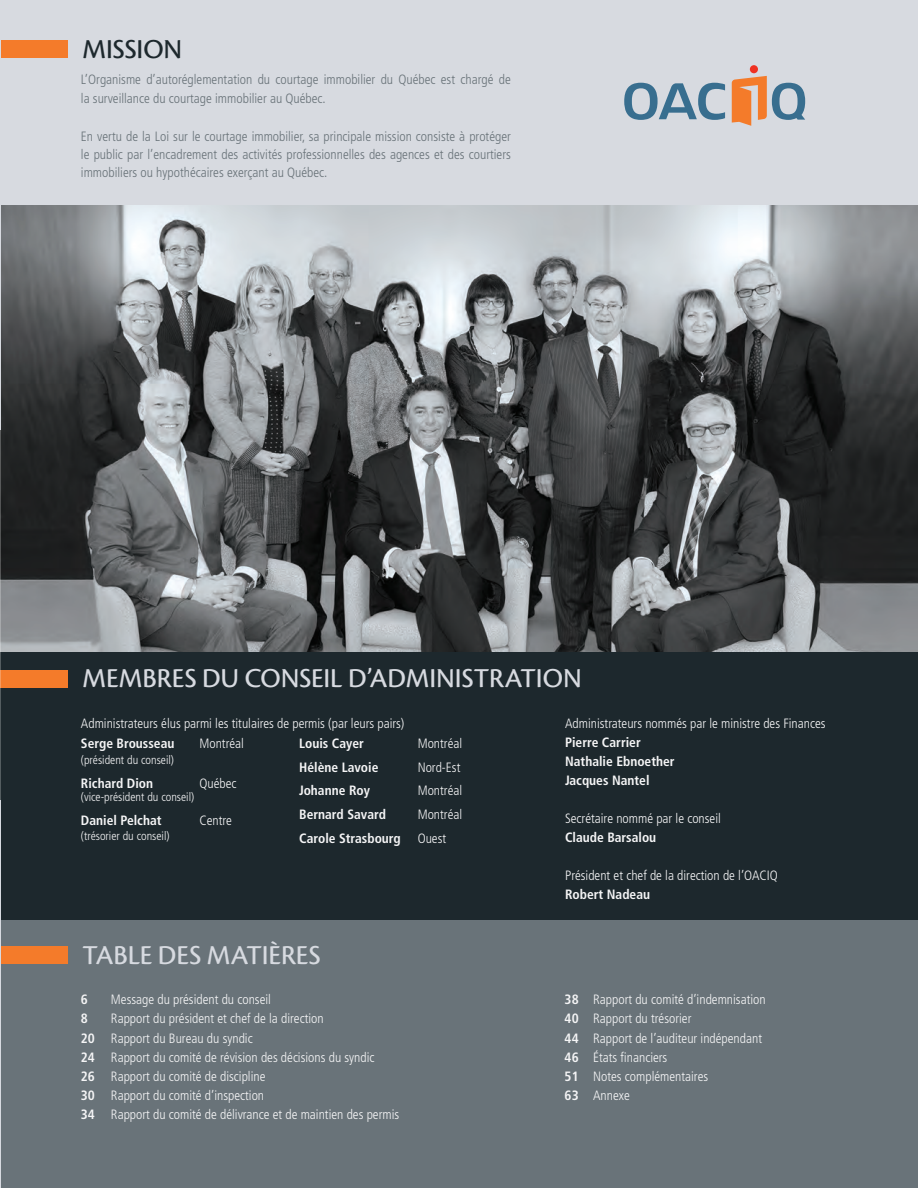
<style>
.page{position:relative;width:918px;height:1188px;background:#fff}
.page>*{position:absolute;margin:0;border:0;box-sizing:border-box;transform-origin:0 0}
.Titre_table_des_mati{font:28.5px "Cronos MM 479 19";color:#d7dae0}
.Titre_table_des_mati-2{font:28.5px "Cronos MM 479 19";color:#1d282d}
.texte_gris_-_Table_d{font:300 condensed 13.5px "Frutiger";color:#f5f5f6}
.texte_gris{font:300 condensed 13.5px/18px "Frutiger";color:#697379;text-align:justify}
.texte_gris_-_Table_d-2{font:700 condensed 13.5px "Frutiger";color:#f5f5f6}
.texte_gris_-_Table_d-3{font:300 condensed 12px "Frutiger";color:#f5f5f6}
.s1{font-weight:300}
.s2{font-weight:700}
</style>
<div class="page">
<img style="left:0;top:204px;width:918px;height:448px">
<div style="left:0;top:0;width:918px;height:204px;background:#d7dae0"></div>
<div style="left:0;top:652px;width:918px;height:296px;background:#1d282d"></div>
<div style="left:0;top:920px;width:918px;height:268px;background:#697379"></div>
<svg style="left:624px;top:83px;width:101px;height:37px"></svg>
<svg style="left:732px;top:76px;width:73px;height:50px"></svg>
<div style="left:750px;top:65px;width:8px;height:8px;background:#ef3122;border-radius:50%"></div>
<div style="left:0;top:670px;width:67px;height:17px;background:#f47b2a"></div>
<div style="left:0;top:947px;width:67px;height:17px;background:#f47b2a"></div>
<div style="left:0;top:41px;width:67px;height:17px;background:#f47b2a"></div>
<p class="Titre_table_des_mati-2" style="left:82px;top:35px;width:101px">MISSION</p>
<p class="texte_gris" style="left:81px;top:71px;width:431px">L’Organisme d’autoréglementation du courtage immobilier du Québec est chargé de</p>
<p class="texte_gris" style="left:81px;top:90px;width:246px">la surveillance du courtage immobilier au Québec.</p>
<p class="texte_gris" style="left:81px;top:128px;width:431px">En vertu de la Loi sur le courtage immobilier, sa principale mission consiste à protéger le public par l’encadrement des activités professionnelles des agences et des courtiers immobiliers ou hypothécaires exerçant au Québec.</p>
<p class="Titre_table_des_mati" style="left:82px;top:664px;width:501px">MEMBRES DU CONSEIL D’ADMINISTRATION</p>
<p class="texte_gris_-_Table_d" style="left:81px;top:715px;width:325px">Administrateurs élus parmi les titulaires de permis (par leurs pairs)</p>
<p class="texte_gris_-_Table_d-2" style="left:81px;top:736px;width:95px">Serge Brousseau</p>
<p class="texte_gris_-_Table_d" style="left:199px;top:736px;width:46px">Montréal</p>
<p class="texte_gris_-_Table_d-3" style="left:81px;top:753px;width:95px">(président du conseil)</p>
<p class="texte_gris_-_Table_d-2" style="left:81px;top:775px;width:74px">Richard Dion</p>
<p class="texte_gris_-_Table_d" style="left:199px;top:776px;width:39px">Québec</p>
<p class="texte_gris_-_Table_d-3" style="left:81px;top:790px;width:115px">(vice-président du conseil)</p>
<p class="texte_gris_-_Table_d-2" style="left:81px;top:812px;width:82px">Daniel Pelchat</p>
<p class="texte_gris_-_Table_d" style="left:199px;top:813px;width:34px">Centre</p>
<p class="texte_gris_-_Table_d-3" style="left:81px;top:829px;width:90px">(trésorier du conseil)</p>
<p class="texte_gris_-_Table_d-2" style="left:299px;top:736px;width:66px">Louis Cayer</p>
<p class="texte_gris_-_Table_d" style="left:418px;top:736px;width:46px">Montréal</p>
<p class="texte_gris_-_Table_d-2" style="left:299px;top:759px;width:81px">Hélène Lavoie</p>
<p class="texte_gris_-_Table_d" style="left:418px;top:759px;width:44px">Nord-Est</p>
<p class="texte_gris_-_Table_d-2" style="left:299px;top:783px;width:72px">Johanne Roy</p>
<p class="texte_gris_-_Table_d" style="left:418px;top:783px;width:46px">Montréal</p>
<p class="texte_gris_-_Table_d-2" style="left:299px;top:806px;width:88px">Bernard Savard</p>
<p class="texte_gris_-_Table_d" style="left:418px;top:807px;width:46px">Montréal</p>
<p class="texte_gris_-_Table_d-2" style="left:299px;top:830px;width:149px">Carole Strasbourg <span class="s1">Ouest</span></p>
<p class="Titre_table_des_mati" style="left:82px;top:941px;width:240px">TABLE DES MATIÈRES</p>
<p class="texte_gris_-_Table_d-2" style="left:81px;top:992px;width:9px">6</p>
<p class="texte_gris_-_Table_d" style="left:111px;top:992px;width:161px">Message du président du conseil</p>
<p class="texte_gris_-_Table_d-2" style="left:81px;top:1011px;width:9px">8</p>
<p class="texte_gris_-_Table_d" style="left:111px;top:1011px;width:214px">Rapport du président et chef de la direction</p>
<p class="texte_gris_-_Table_d" style="left:81px;top:1030px;width:173px"><span class="s2">20</span> Rapport du Bureau du syndic</p>
<p class="texte_gris_-_Table_d" style="left:81px;top:1049px;width:295px"><span class="s2">24</span> Rapport du comité de révision des décisions du syndic</p>
<p class="texte_gris_-_Table_d" style="left:81px;top:1068px;width:186px"><span class="s2">26</span> Rapport du comité de discipline</p>
<p class="texte_gris_-_Table_d" style="left:81px;top:1087px;width:185px"><span class="s2">30</span> Rapport du comité d’inspection</p>
<p class="texte_gris_-_Table_d" style="left:81px;top:1107px;width:320px"><span class="s2">34</span> Rapport du comité de délivrance et de maintien des permis</p>
<p class="texte_gris_-_Table_d" style="left:565px;top:715px;width:262px">Administrateurs nommés par le ministre des Finances</p>
<p class="texte_gris_-_Table_d-2" style="left:565px;top:734px;width:77px">Pierre Carrier</p>
<p class="texte_gris_-_Table_d-2" style="left:565px;top:753px;width:111px">Nathalie Ebnoether</p>
<p class="texte_gris_-_Table_d-2" style="left:565px;top:772px;width:86px">Jacques Nantel</p>
<p class="texte_gris_-_Table_d" style="left:565px;top:811px;width:157px">Secrétaire nommé par le conseil</p>
<p class="texte_gris_-_Table_d-2" style="left:565px;top:829px;width:93px">Claude Barsalou</p>
<p class="texte_gris_-_Table_d" style="left:565px;top:868px;width:214px">Président et chef de la direction de l’OACIQ</p>
<p class="texte_gris_-_Table_d-2" style="left:565px;top:887px;width:87px">Robert Nadeau</p>
<p class="texte_gris_-_Table_d" style="left:565px;top:992px;width:203px"><span class="s2">38</span> Rapport du comité d’indemnisation</p>
<p class="texte_gris_-_Table_d" style="left:565px;top:1011px;width:128px"><span class="s2">40</span> Rapport du trésorier</p>
<p class="texte_gris_-_Table_d" style="left:565px;top:1030px;width:199px"><span class="s2">44</span> Rapport de l’auditeur indépendant</p>
<p class="texte_gris_-_Table_d" style="left:565px;top:1049px;width:104px"><span class="s2">46</span> États financiers</p>
<p class="texte_gris_-_Table_d" style="left:565px;top:1068px;width:145px"><span class="s2">51</span> Notes complémentaires</p>
<p class="texte_gris_-_Table_d" style="left:565px;top:1087px;width:67px"><span class="s2">63</span> Annexe</p>
</div>
